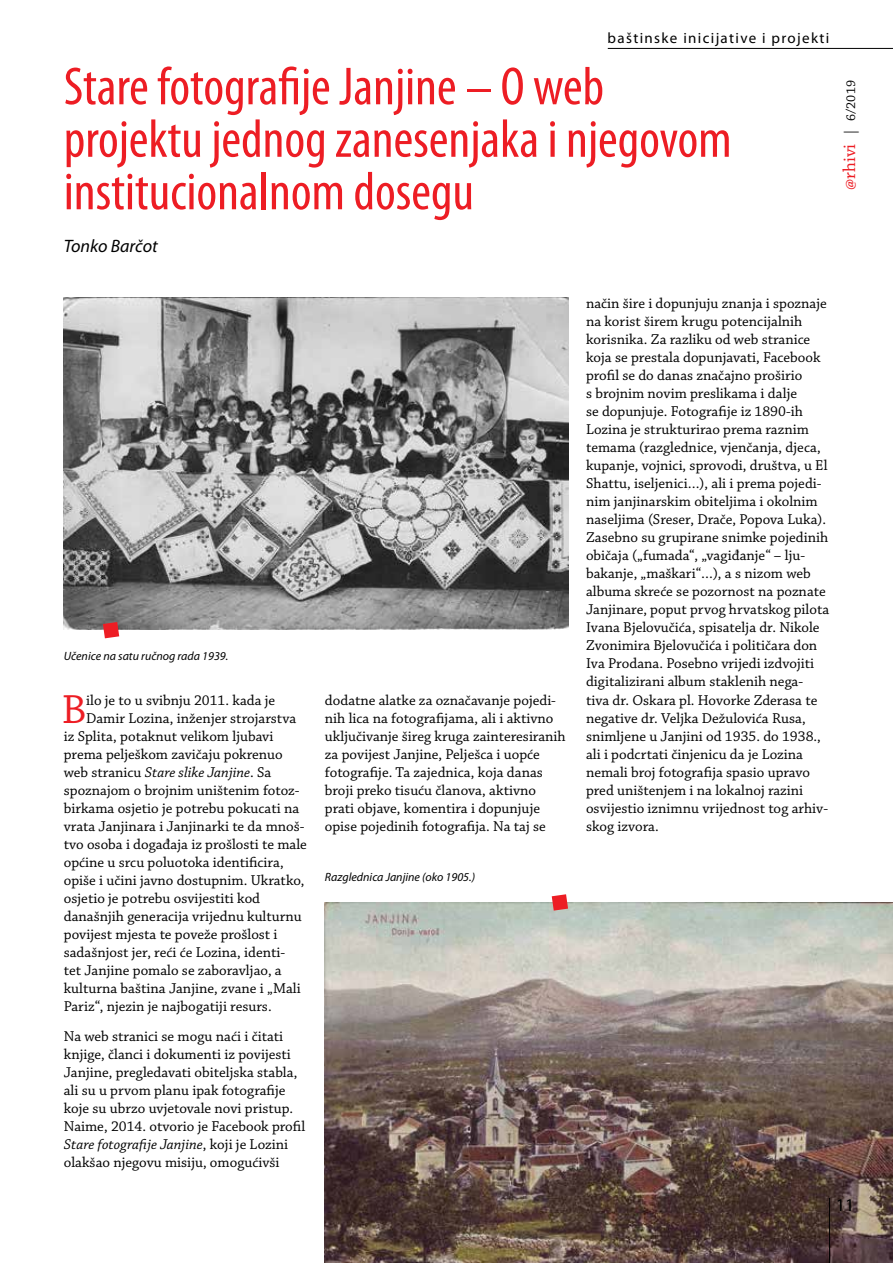
<style>
.page{position:relative;width:893px;height:1263px;background:#fff}
.page>*{position:absolute;margin:0;border:0;box-sizing:border-box;transform-origin:0 0}
.t1{font:condensed 54px/52.5px "Myriad Pro";color:#ed1d24}
.t2{font:42.75px "Chaparral Pro";color:#ed1d24}
.t3{font:18px "Chaparral Pro";color:#ed1d24}
.t4{font:italic 18px "Myriad Pro";color:#000}
.t5{font:18px "Myriad Pro";color:#000}
.t6{font:15px/18px "Chaparral Pro";color:#000}
.t7{font:italic 15px "Chaparral Pro";color:#000}
.t8{font:15px "Myriad Pro";letter-spacing:.09em;color:#000}
.t9{font:italic 12px "Myriad Pro";color:#000}
.s1{font-size:15px;color:#000}
.s2{font-size:13.5px;color:#000}
.s3{font-style:normal}
.s4{font-style:italic}
</style>
<div class="page">
<img style="left:64px;top:298px;width:504px;height:332px">
<img style="left:325px;top:902px;width:568px;height:361px">
<svg style="left:552px;top:894px;width:16px;height:17px"></svg>
<svg style="left:103px;top:622px;width:16px;height:16px"></svg>
<hr style="left:829px;top:1198px;width:1px;height:65px;background:#000">
<hr style="left:608px;top:48px;width:285px;height:1px;background:#000">
<p class="t8" style="left:608px;top:29px;width:223px">baštinske inicijative i projekti</p>
<h1 class="t1" style="left:64px;top:60px;width:669px">Stare fotografije Janjine – O web projektu jednog zanesenjaka i njegovom institucionalnom dosegu</h1>
<p class="t4" style="left:64px;top:235px;width:95px">Tonko Barčot</p>
<p class="t3" style="left:840px;top:190px;width:111px;rotate:-90deg">@rhivi <span class="s1">|</span> <span class="s2">6/2019</span></p>
<p class="t9" style="left:64px;top:649px;width:166px">Učenice na satu ručnog rada 1939.</p>
<h2 class="t2" style="left:62px;top:685px;width:26px">B</h2>
<p class="t6" style="left:86px;top:691px;width:190px">ilo je to u svibnju 2011. kada je</p>
<p class="t6" style="left:86px;top:709px;width:211px">Damir Lozina, inženjer strojarstva</p>
<p class="t6" style="left:64px;top:727px;width:211px">iz Splita, potaknut velikom ljubavi</p>
<p class="t6" style="left:64px;top:745px;width:220px">prema pelješkom zavičaju pokrenuo</p>
<p class="t7" style="left:64px;top:763px;width:209px"><span class="s3">web stranicu</span> Stare slike Janjine<span class="s3">. Sa</span></p>
<p class="t6" style="left:64px;top:781px;width:237px">spoznajom o brojnim uništenim fotoz-</p>
<p class="t6" style="left:64px;top:799px;width:237px">birkama osjetio je potrebu pokucati na</p>
<p class="t6" style="left:64px;top:817px;width:242px">vrata Janjinara i Janjinarki te da mnoš-</p>
<p class="t6" style="left:64px;top:835px;width:245px">tvo osoba i događaja iz prošlosti te male</p>
<p class="t6" style="left:64px;top:853px;width:221px">općine u srcu poluotoka identificira,</p>
<p class="t6" style="left:64px;top:871px;width:242px">opiše i učini javno dostupnim. Ukratko,</p>
<p class="t6" style="left:64px;top:889px;width:198px">osjetio je potrebu osvijestiti kod</p>
<p class="t6" style="left:64px;top:907px;width:240px">današnjih generacija vrijednu kulturnu</p>
<p class="t6" style="left:64px;top:925px;width:215px">povijest mjesta te poveže prošlost i</p>
<p class="t6" style="left:64px;top:943px;width:223px">sadašnjost jer, reći će Lozina, identi-</p>
<p class="t6" style="left:64px;top:961px;width:219px">tet Janjine pomalo se zaboravljao, a</p>
<p class="t6" style="left:64px;top:979px;width:238px">kulturna baština Janjine, zvane i „Mali</p>
<p class="t6" style="left:64px;top:997px;width:209px">Pariz“, njezin je najbogatiji resurs.</p>
<p class="t6" style="left:64px;top:1028px;width:243px">Na web stranici se mogu naći i čitati knjige, članci i dokumenti iz povijesti Janjine, pregledavati obiteljska stabla, ali su u prvom planu ipak fotografije koje su ubrzo uvjetovale novi pristup.<br>Naime, 2014. otvorio je Facebook profil <span class="s4">Stare fotografije Janjine</span>, koji je Lozini olakšao njegovu misiju, omogućivši</p>
<p class="t6" style="left:325px;top:691px;width:242px">dodatne alatke za označavanje pojedi&shy;nih lica na fotografijama, ali i aktivno uključivanje šireg kruga zainteresiranih za povijest Janjine, Pelješca i uopće fotografije. Ta zajednica, koja danas broji preko tisuću članova, aktivno prati objave, komentira i dopunjuje opise pojedinih fotografija. Na taj se</p>
<p class="t9" style="left:325px;top:870px;width:152px">Razglednica Janjine (oko 1905.)</p>
<p class="t6" style="left:586px;top:295px;width:245px">način šire i dopunjuju znanja i spoznaje na korist širem krugu potencijalnih korisnika. Za razliku od web stranice koja se prestala dopunjavati, Facebook profil se do danas značajno proširio<br>s brojnim novim preslikama i dalje<br>se dopunjuje. Fotografije iz 1890-ih Lozina je strukturirao prema raznim temama (razglednice, vjenčanja, djeca, kupanje, vojnici, sprovodi, društva, u El Shattu, iseljenici…), ali i prema pojedi&shy;nim janjinarskim obiteljima i okolnim naseljima (Sreser, Drače, Popova Luka).<br>Zasebno su grupirane snimke pojedinih običaja („fumada“, „vagiđanje“ – lju&shy;bakanje, „maškari“…), a s nizom web albuma skreće se pozornost na poznate Janjinare, poput prvog hrvatskog pilota Ivana Bjelovučića, spisatelja dr. Nikole Zvonimira Bjelovučića i političara don Iva Prodana. Posebno vrijedi izdvojiti digitalizirani album staklenih nega&shy;tiva dr. Oskara pl. Hovorke Zderasa te negative dr. Veljka Dežulovića Rusa, snimljene u Janjini od 1935. do 1938., ali i podcrtati činjenicu da je Lozina nemali broj fotografija spasio upravo pred uništenjem i na lokalnoj razini osvijestio iznimnu vrijednost tog arhiv&shy;skog izvora.</p>
<p class="t5" style="left:836px;top:1194px;width:20px">11</p>
</div>
